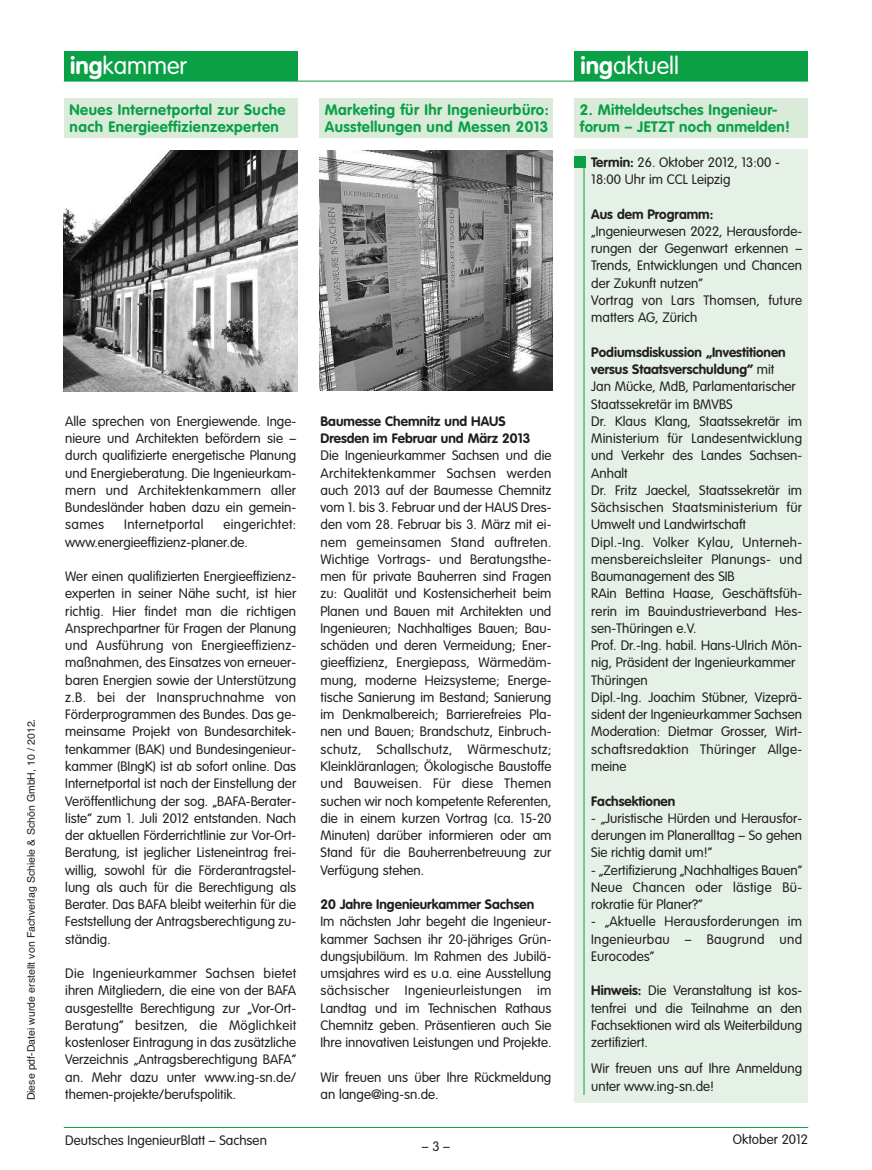
<style>
.page{position:relative;width:872px;height:1170px;background:#fff}
.page>*{position:absolute;margin:0;border:0;box-sizing:border-box;transform-origin:0 0}
.t1{font:300 24px "VAG Rounded";color:#fff}
.t2{font:700 15px/17.2px "VAG Rounded";letter-spacing:.03em;color:#0aa046}
.t3{font:300 13.5px/17.2px "VAG Rounded";color:#231f20;text-align:justify}
.t4{font:700 13.5px/17.2px "VAG Rounded";color:#231f20}
.t5{font:300 13.5px "VAG Rounded";letter-spacing:.02em;color:#231f20}
.t6{font:10.5px "Helvetica";color:#231f20}
.s1{font-weight:700}
</style>
<div class="page">
<hr style="left:64px;top:1126px;width:744px;height:1px;background:#0aa046">
<div style="left:64px;top:51px;width:234px;height:30px;background:#0aa046"></div>
<hr style="left:64px;top:81px;width:744px;height:1px;background:#0aa046">
<div style="left:574px;top:51px;width:234px;height:30px;background:#0aa046"></div>
<div style="left:574px;top:99px;width:234px;height:39px;background:#daebda"></div>
<div style="left:64px;top:99px;width:234px;height:39px;background:#daebda"></div>
<div style="left:574px;top:150px;width:234px;height:952px;background:#e5f1e6"></div>
<img style="left:64px;top:150px;width:234px;height:241px">
<div style="left:319px;top:99px;width:234px;height:39px;background:#daebda"></div>
<img style="left:319px;top:150px;width:234px;height:240px">
<hr style="left:583px;top:156px;width:1px;height:938px;background:#0aa046">
<div style="left:574px;top:156px;width:11px;height:11px;background:#0aa046"></div>
<p class="t6" style="left:25px;top:1100px;width:383px;rotate:-90deg">Diese pdf-Datei wurde erstellt von Fachverlag Schiele &amp; Schön GmbH, 10 / 2012.</p>
<h1 class="t1" style="left:70px;top:55px;width:118px"><span class="s1">ing</span>kammer</h1>
<h1 class="t1" style="left:580px;top:55px;width:100px"><span class="s1">ing</span>aktuell</h1>
<p class="t2" style="left:580px;top:102px;width:212px">2. Mitteldeutsches Ingenieur&shy;forum – JETZT noch anmelden!</p>
<p class="t2" style="left:70px;top:102px;width:217px">Neues Internetportal zur Suche nach Energieeffizienzexperten</p>
<p class="t2" style="left:325px;top:102px;width:225px">Marketing für Ihr Ingenieurbüro:<br>Ausstellungen und Messen 2013</p>
<p class="t3" style="left:65px;top:413px;width:232px">Alle sprechen von Energiewende. Inge&shy;nieure und Architekten befördern sie – durch qualifizierte energetische Planung und Energieberatung. Die Ingenieurkam&shy;mern und Architektenkammern aller Bundesländer haben dazu ein gemein&shy;sames</p>
<p class="t3" style="left:65px;top:517px;width:232px;text-indent:158px">eingerichtet: www.energieeffizienz-planer.de.</p>
<p class="t3" style="left:65px;top:568px;width:232px">Wer einen qualifizierten Energieeffizienz&shy;experten in seiner Nähe sucht, ist hier richtig. Hier findet man die richtigen Ansprechpartner für Fragen der Planung und Ausführung von Energieeffizienz&shy;maßnahmen, des Einsatzes von erneuer&shy;baren Energien sowie der Unterstützung z.B. bei der Inanspruchnahme von Förderprogrammen des Bundes. Das ge&shy;meinsame Projekt von Bundesarchitek&shy;tenkammer (BAK) und Bundesingenieur&shy;kammer (BIngK) ist ab sofort online. Das Internetportal ist nach der Einstellung der Veröffentlichung der sog. „BAFA-Berater&shy;liste“ zum 1. Juli 2012 entstanden. Nach der aktuellen Förderrichtlinie zur Vor-Ort-Beratung, ist jeglicher Listeneintrag frei&shy;willig, sowohl für die Förderantragstel&shy;lung als auch für die Berechtigung als Berater. Das BAFA bleibt weiterhin für die Feststellung der Antragsberechtigung zu&shy;ständig.</p>
<p class="t3" style="left:65px;top:965px;width:232px">Die Ingenieurkammer Sachsen bietet ihren Mitgliedern, die eine von der BAFA ausgestellte Berechtigung zur „Vor-Ort-Beratung“ besitzen, die Möglichkeit kostenloser Eintragung in das zusätzliche Verzeichnis „Antragsberechtigung BAFA“ an. Mehr dazu unter www.ing-sn.de/ themen-projekte/berufspolitik.</p>
<p class="t5" style="left:124px;top:519px;width:81px">Internetportal</p>
<p class="t4" style="left:320px;top:413px;width:211px">Baumesse Chemnitz und HAUS<br>Dresden im Februar und März 2013</p>
<p class="t3" style="left:320px;top:448px;width:232px">Die Ingenieurkammer Sachsen und die Architektenkammer Sachsen werden auch 2013 auf der Baumesse Chemnitz vom 1. bis 3. Februar und der HAUS Dres&shy;den vom 28. Februar bis 3. März mit ei&shy;nem gemeinsamen Stand auftreten.<br>Wichtige Vortrags- und Beratungsthe&shy;men für private Bauherren sind Fragen zu: Qualität und Kostensicherheit beim Planen und Bauen mit Architekten und Ingenieuren; Nachhaltiges Bauen; Bau&shy;schäden und deren Vermeidung; Ener&shy;gieeffizienz, Energiepass, Wärmedäm&shy;mung, moderne Heizsysteme; Energe&shy;tische Sanierung im Bestand; Sanierung im Denkmalbereich; Barrierefreies Pla&shy;nen und Bauen; Brandschutz, Einbruch&shy;schutz, Schallschutz, Wärmeschutz; Kleinkläranlagen; Ökologische Baustoffe und Bauweisen. Für diese Themen suchen wir noch kompetente Referenten, die in einem kurzen Vortrag (ca. 15-20<br>Minuten) darüber informieren oder am Stand für die Bauherrenbetreuung zur Verfügung stehen.</p>
<p class="t4" style="left:320px;top:896px;width:215px">20 Jahre Ingenieurkammer Sachsen</p>
<p class="t3" style="left:320px;top:913px;width:232px">Im nächsten Jahr begeht die Ingenieur&shy;kammer Sachsen ihr 20-jähriges Grün&shy;dungsjubiläum. Im Rahmen des Jubilä&shy;umsjahres wird es u.a. eine Ausstellung sächsischer Ingenieurleistungen im Landtag und im Technischen Rathaus Chemnitz geben. Präsentieren auch Sie Ihre innovativen Leistungen und Projekte.</p>
<p class="t3" style="left:320px;top:1069px;width:232px">Wir freuen uns über Ihre Rückmeldung</p>
<p class="t3" style="left:320px;top:1086px;width:120px">an lange@ing-sn.de.</p>
<p class="t3" style="left:591px;top:154px;width:190px"><span class="s1">Termin:</span> 26. Oktober 2012, 13:00 -<br>18:00 Uhr im CCL Leipzig</p>
<p class="t4" style="left:591px;top:206px;width:124px">Aus dem Programm:</p>
<p class="t3" style="left:591px;top:223px;width:212px;text-align:left">„Ingenieurwesen 2022, Herausforde&shy;rungen der Gegenwart erkennen –<br>Trends, Entwicklungen und Chancen der Zukunft nutzen“<br>Vortrag von Lars Thomsen, future matters AG, Zürich</p>
<p class="t3" style="left:591px;top:344px;width:212px;text-align:left"><span class="s1">Podiumsdiskussion „Investitionen versus Staatsverschuldung“</span> mit<br>Jan Mücke, MdB, Parlamentarischer<br>Staatssekretär im BMVBS<br>Dr. Klaus Klang, Staatssekretär im<br>Ministerium für Landesentwicklung und Verkehr des Landes Sachsen-<br>Anhalt<br>Dr. Fritz Jaeckel, Staatssekretär im<br>Sächsischen Staatsministerium für<br>Umwelt und Landwirtschaft<br>Dipl.-Ing. Volker Kylau, Unterneh&shy;mensbereichsleiter Planungs- und<br>Baumanagement des SIB<br>RAin Bettina Haase, Geschäftsfüh&shy;rerin im Bauindustrieverband Hes&shy;sen-Thüringen e.V.<br>Prof. Dr.-Ing. habil. Hans-Ulrich Mön&shy;nig, Präsident der Ingenieurkammer<br>Thüringen<br>Dipl.-Ing. Joachim Stübner, Vizeprä&shy;sident der Ingenieurkammer Sachsen<br>Moderation: Dietmar Grosser, Wirt&shy;schaftsredaktion Thüringer Allge&shy;meine</p>
<p class="t4" style="left:591px;top:793px;width:86px">Fachsektionen</p>
<p class="t3" style="left:591px;top:810px;width:212px">- „Juristische Hürden und Herausfor&shy;derungen im Planeralltag – So gehen Sie richtig damit um!”</p>
<p class="t3" style="left:591px;top:862px;width:212px">- „Zertifizierung „Nachhaltiges Bauen” Neue Chancen oder lästige Bü&shy;rokratie für Planer?”</p>
<p class="t3" style="left:591px;top:913px;width:212px">- „Aktuelle Herausforderungen im Ingenieurbau – Baugrund und Eurocodes“</p>
<p class="t3" style="left:591px;top:982px;width:212px"><span class="s1">Hinweis:</span> Die Veranstaltung ist kos&shy;tenfrei und die Teilnahme an den Fachsektionen wird als Weiterbildung zertifiziert.</p>
<p class="t3" style="left:591px;top:1060px;width:212px">Wir freuen uns auf Ihre Anmeldung unter www.ing-sn.de!</p>
<p class="t3" style="left:65px;top:1132px;width:203px">Deutsches IngenieurBlatt – Sachsen</p>
<p class="t3" style="left:733px;top:1131px;width:77px">Oktober 2012</p>
<p class="t3" style="left:422px;top:1138px;width:30px">–3–</p>
</div>
